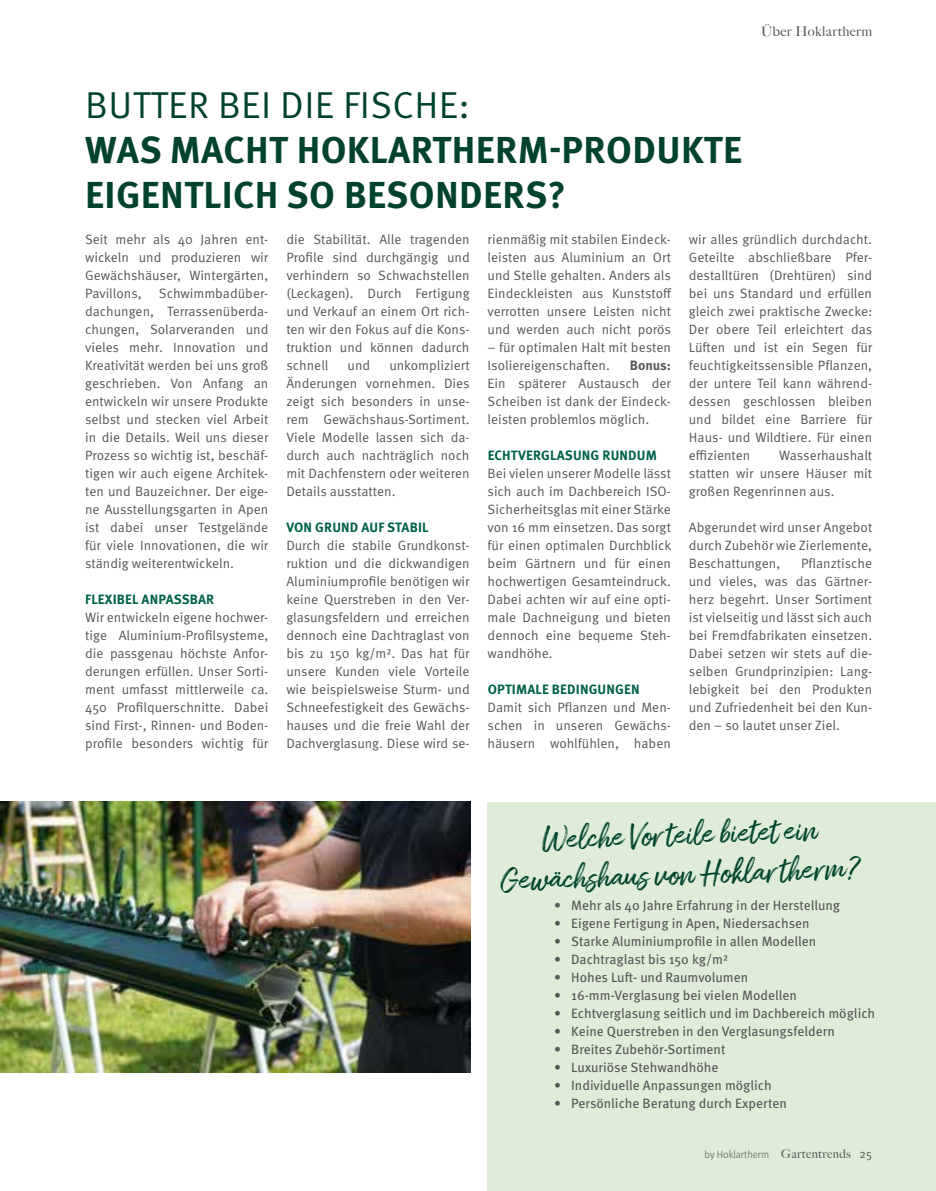
<style>
.page{position:relative;width:936px;height:1191px;background:#fff}
.page>*{position:absolute;margin:0;border:0;box-sizing:border-box;transform-origin:0 0}
.t1{font:700 37.5px/45px "Meta Pro";letter-spacing:.01em;color:#00432a}
.t2{font:37.5px "Meta Pro Norm";letter-spacing:.01em;color:#00432a}
.t3{font:33px/39.6px "Amithen";color:#00432a;text-align:center}
.t4{font:13.5px/18px "Meta Pro Norm";color:#565655;text-align:justify}
.t5{font:13.5px "Meta Pro";color:#565655}
.t6{font:700 13.5px "Meta Pro";letter-spacing:.01em;color:#00614a}
.t7{font:500 13.5px "Big Caslon";letter-spacing:.03em;color:#565655}
.t8{font:700 13.5px "Meta Pro";color:#565655}
.t9{font:300 10.5px "Meta Pro";color:#565655}
.s1{font-family:"Big Caslon";font-weight:500;font-size:12px}
.s2{font-family:"Meta Pro Norm";font-weight:400;font-size:12px}
</style>
<div class="page">
<div style="left:487px;top:802px;width:448px;height:389px;background:#dfedd8"></div>
<img style="left:0;top:801px;width:470px;height:271px">
<p class="t7" style="left:761px;top:20px;width:112px">Über Hoklartherm</p>
<h1 class="t2" style="left:85px;top:76px;width:386px">BUTTER BEI DIE FISCHE:</h1>
<h1 class="t1" style="left:85px;top:125px;width:658px">WAS MACHT HOKLARTHERM-PRODUKTE<br>EIGENTLICH SO BESONDERS?</h1>
<p class="t4" style="left:85px;top:229px;width:185px">Seit mehr als 40 Jahren ent&shy;wickeln und produzieren wir Gewächshäuser, Wintergärten, Pavillons,</p>
<p class="t4" style="left:85px;top:283px;width:185px;text-indent:74px">Schwimmbadüber&shy;dachungen, Terrassenüberda&shy;chungen, Solarveranden und vieles mehr. Innovation und Kreativität werden bei uns groß geschrieben. Von Anfang an entwickeln wir unsere Produkte selbst und stecken viel Arbeit in die Details. Weil uns dieser Prozess so wichtig ist, beschäf&shy;tigen wir auch eigene Architek&shy;ten und Bauzeichner. Der eige&shy;ne Ausstellungsgarten in Apen ist dabei unser Testgelände für viele Innovationen, die wir ständig weiterentwickeln.</p>
<p class="t6" style="left:85px;top:588px;width:131px">FLEXIBEL ANPASSBAR</p>
<p class="t4" style="left:85px;top:607px;width:185px">Wir entwickeln eigene hochwer&shy;tige Aluminium-Profilsysteme, die passgenau höchste Anfor&shy;derungen erfüllen. Unser Sorti&shy;ment umfasst mittlerweile ca.<br>450 Profilquerschnitte. Dabei sind First-, Rinnen- und Boden&shy;profile besonders wichtig für</p>
<p class="t4" style="left:286px;top:229px;width:185px">die Stabilität. Alle tragenden Profile sind durchgängig und verhindern so Schwachstellen (Leckagen). Durch Fertigung und Verkauf an einem Ort rich&shy;ten wir den Fokus auf die Kons&shy;truktion und können dadurch schnell</p>
<p class="t4" style="left:286px;top:355px;width:185px;text-indent:103px">unkompliziert Änderungen vornehmen. Dies zeigt sich besonders in unse&shy;rem Gewächshaus-Sortiment.<br>Viele Modelle lassen sich da&shy;durch auch nachträglich noch mit Dachfenstern oder weiteren Details ausstatten.</p>
<p class="t6" style="left:286px;top:516px;width:144px">VON GRUND AUF STABIL</p>
<p class="t4" style="left:286px;top:535px;width:185px">Durch die stabile Grundkonst&shy;ruktion und die dickwandigen Aluminiumprofile benötigen wir keine Querstreben in den Ver&shy;glasungsfeldern und erreichen dennoch eine Dachtraglast von bis zu 150 kg/m². Das hat für unsere Kunden viele Vorteile wie beispielsweise Sturm- und Schneefestigkeit des Gewächs&shy;hauses und die freie Wahl der Dachverglasung. Diese wird se-</p>
<p class="t4" style="left:347px;top:355px;width:24px">und</p>
<p class="t4" style="left:487px;top:229px;width:185px">rienmäßig mit stabilen Eindeck&shy;leisten aus Aluminium an Ort und Stelle gehalten. Anders als Eindeckleisten aus Kunststoff verrotten unsere Leisten nicht und werden auch nicht porös</p>
<p class="t4" style="left:487px;top:337px;width:185px">– für optimalen Halt mit besten<br>Isoliereigenschaften.</p>
<p class="t8" style="left:629px;top:354px;width:43px">Bonus:</p>
<p class="t4" style="left:487px;top:373px;width:185px">Ein späterer Austausch der Scheiben ist dank der Eindeck&shy;leisten problemlos möglich.</p>
<p class="t6" style="left:487px;top:444px;width:171px">ECHTVERGLASUNG RUNDUM</p>
<p class="t4" style="left:487px;top:463px;width:185px">Bei vielen unserer Modelle lässt sich auch im Dachbereich ISO-Sicherheitsglas mit einer Stärke von 16 mm einsetzen. Das sorgt für einen optimalen Durchblick beim Gärtnern und für einen hochwertigen Gesamteindruck.<br>Dabei achten wir auf eine opti&shy;male Dachneigung und bieten dennoch eine bequeme Steh&shy;wandhöhe.</p>
<p class="t6" style="left:487px;top:678px;width:153px">OPTIMALE BEDINGUNGEN</p>
<p class="t4" style="left:487px;top:697px;width:185px">Damit sich Pflanzen und Men&shy;schen in unseren Gewächs&shy;häusern wohlfühlen, haben</p>
<p class="t4" style="left:688px;top:229px;width:185px">wir alles gründlich durchdacht.<br>Geteilte abschließbare Pfer&shy;destalltüren (Drehtüren) sind bei uns Standard und erfüllen gleich zwei praktische Zwecke:<br>Der obere Teil erleichtert das Lüften und ist ein Segen für feuchtigkeitssensible Pflanzen, der untere Teil kann während&shy;dessen geschlossen bleiben und bildet eine Barriere für Haus- und Wildtiere. Für einen effizienten</p>
<p class="t4" style="left:688px;top:445px;width:185px;text-indent:90px">Wasserhaushalt statten wir unsere Häuser mit großen Regenrinnen aus.</p>
<p class="t4" style="left:688px;top:517px;width:185px">Abgerundet wird unser Angebot durch Zubehör wie Zierlemente, Beschattungen,</p>
<p class="t4" style="left:688px;top:553px;width:185px;text-indent:112px">Pflanztische und vieles, was das Gärtner&shy;herz begehrt. Unser Sortiment ist vielseitig und lässt sich auch bei Fremdfabrikaten einsetzen.<br>Dabei setzen wir stets auf die&shy;selben Grundprinzipien: Lang&shy;lebigkeit bei den Produkten und Zufriedenheit bei den Kun&shy;den – so lautet unser Ziel.</p>
<h2 class="t3" style="left:498px;top:822px;width:362px;rotate:-2deg">Welche Vorteile bietet ein<br>Gewächshaus von Hoklartherm?</h2>
<p class="t5" style="left:554px;top:895px;width:287px">• Mehr als 40 Jahre Erfahrung in der Herstellung</p>
<p class="t5" style="left:554px;top:913px;width:257px">• Eigene Fertigung in Apen, Niedersachsen</p>
<p class="t5" style="left:554px;top:931px;width:264px">• Starke Aluminiumprofile in allen Modellen</p>
<p class="t5" style="left:554px;top:949px;width:175px">• Dachtraglast bis 150 kg/m²</p>
<p class="t5" style="left:554px;top:967px;width:196px">• Hohes Luft- und Raumvolumen</p>
<p class="t5" style="left:554px;top:985px;width:244px">• 16-mm-Verglasung bei vielen Modellen</p>
<p class="t5" style="left:554px;top:1003px;width:322px">• Echtverglasung seitlich und im Dachbereich möglich</p>
<p class="t5" style="left:554px;top:1021px;width:282px">• Keine Querstreben in den Verglasungsfeldern</p>
<p class="t5" style="left:554px;top:1039px;width:173px">• Breites Zubehör-Sortiment</p>
<p class="t5" style="left:554px;top:1057px;width:166px">• Luxuriöse Stehwandhöhe</p>
<p class="t5" style="left:554px;top:1075px;width:219px">• Individuelle Anpassungen möglich</p>
<p class="t5" style="left:554px;top:1093px;width:234px">• Persönliche Beratung durch Experten</p>
<p class="t9" style="left:704px;top:1146px;width:169px">by Hoklartherm <span class="s1">Gartentrends</span> <span class="s2">25</span></p>
</div>
